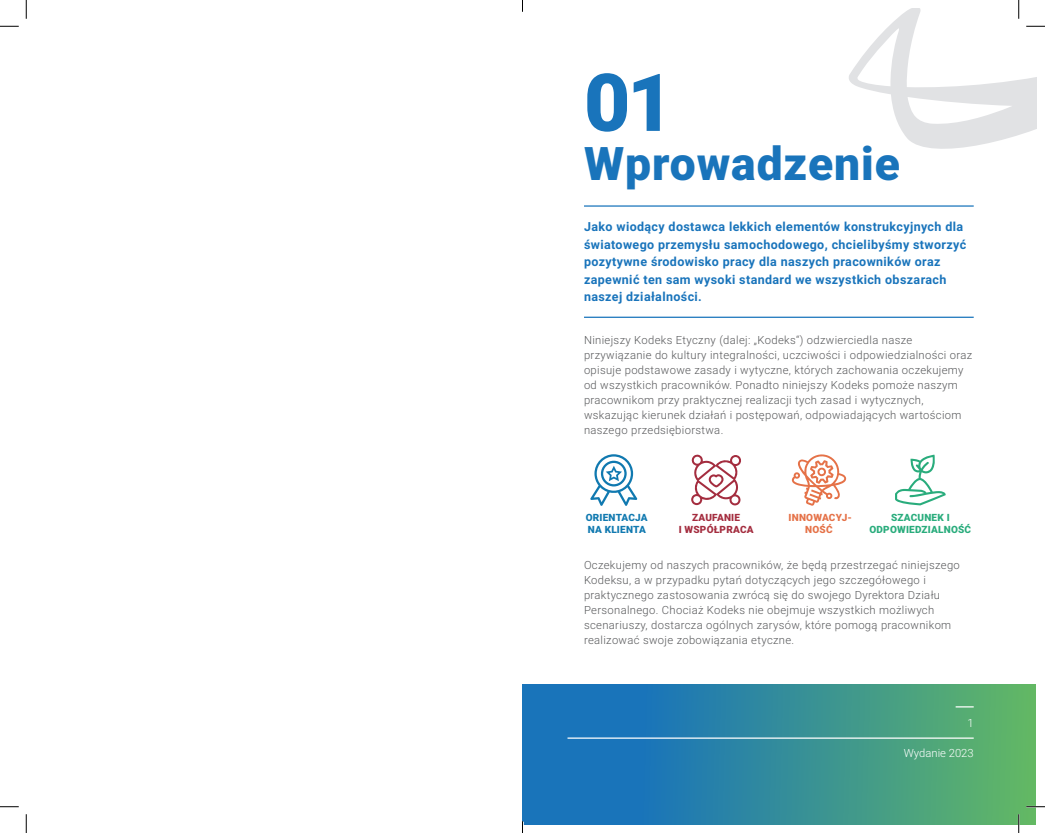
<style>
.page{position:relative;width:1045px;height:833px;background:#fff}
.page>*{position:absolute;margin:0;border:0;box-sizing:border-box;transform-origin:0 0}
.t1{font:900 80px "Roboto";color:#1974bb}
.t2{font:900 46.25px "Roboto";letter-spacing:.02em;color:#1974bb}
.t3{font:700 12.5px/17.5px "Roboto";letter-spacing:.03em;color:#1974bb}
.t4{font:300 11.25px/15px "Roboto";letter-spacing:.03em;color:#57585a}
.t5{font:300 11.25px "Roboto";color:#fff}
.t6{font:900 10px "Roboto";letter-spacing:.02em;color:#29ac7c}
.t7{font:900 10px "Roboto";letter-spacing:.02em;color:#1079b0}
.t8{font:900 10px "Roboto";letter-spacing:.02em;color:#a42d3f}
.t9{font:900 10px "Roboto";letter-spacing:.02em;color:#e57248}
</style>
<div class="page">
<svg style="left:522px;top:684px;width:514px;height:139px;background:#368e99"></svg>
<svg style="left:955px;top:705px;width:18px;height:2px"></svg>
<hr style="left:567px;top:737px;width:406px;height:1px;background:#fff">
<hr style="left:584px;top:316px;width:389px;height:2px;background:#1974bb">
<hr style="left:584px;top:205px;width:389px;height:1px;background:#1974bb">
<svg style="left:590px;top:454px;width:47px;height:51px"></svg>
<svg style="left:791px;top:454px;width:55px;height:51px"></svg>
<svg style="left:895px;top:454px;width:51px;height:51px"></svg>
<svg style="left:691px;top:454px;width:50px;height:51px"></svg>
<svg style="left:0;top:25px;width:19px;height:2px"></svg>
<svg style="left:0;top:806px;width:19px;height:1px"></svg>
<svg style="left:1026px;top:805px;width:19px;height:2px"></svg>
<svg style="left:25px;top:0;width:2px;height:19px"></svg>
<svg style="left:25px;top:814px;width:2px;height:18px"></svg>
<svg style="left:849px;top:0;width:196px;height:149px"></svg>
<svg style="left:1018px;top:813px;width:1px;height:19px"></svg>
<p class="t1" style="left:584px;top:46px;width:91px">01</p>
<p class="t2" style="left:584px;top:131px;width:317px">Wprowadzenie</p>
<p class="t3" style="left:584px;top:217px;width:384px">Jako wiodący dostawca lekkich elementów konstrukcyjnych dla światowego przemysłu samochodowego, chcielibyśmy stworzyć pozytywne środowisko pracy dla naszych pracowników oraz zapewnić ten sam wysoki standard we wszystkich obszarach naszej działalności.</p>
<p class="t4" style="left:584px;top:331px;width:390px">Niniejszy Kodeks Etyczny (dalej: „Kodeks“) odzwierciedla nasze przywiązanie do kultury integralności, uczciwości i odpowiedzialności oraz opisuje podstawowe zasady i wytyczne, których zachowania oczekujemy od wszystkich pracowników. Ponadto niniejszy Kodeks pomoże naszym pracownikom przy praktycznej realizacji tych zasad i wytycznych, wskazując kierunek działań i postępowań, odpowiadających wartościom naszego przedsiębiorstwa.</p>
<p class="t7" style="left:586px;top:509px;width:64px">ORIENTACJA</p>
<p class="t7" style="left:588px;top:522px;width:60px">NA KLIENTA</p>
<p class="t8" style="left:692px;top:509px;width:49px">ZAUFANIE</p>
<p class="t8" style="left:678px;top:522px;width:76px">I WSPÓŁPRACA</p>
<p class="t9" style="left:788px;top:509px;width:65px">INNOWACYJ-</p>
<p class="t9" style="left:805px;top:522px;width:29px">NOŚĆ</p>
<p class="t6" style="left:891px;top:509px;width:60px">SZACUNEK I</p>
<p class="t6" style="left:869px;top:522px;width:103px">ODPOWIEDZIALNOŚĆ</p>
<p class="t4" style="left:584px;top:556px;width:377px">Oczekujemy od naszych pracowników, że będą przestrzegać niniejszego Kodeksu, a w przypadku pytań dotyczących jego szczegółowego i praktycznego zastosowania zwrócą się do swojego Dyrektora Działu Personalnego. Chociaż Kodeks nie obejmuje wszystkich możliwych scenariuszy, dostarcza ogólnych zarysów, które pomogą pracownikom realizować swoje zobowiązania etyczne.</p>
<p class="t5" style="left:967px;top:714px;width:8px">1</p>
<p class="t5" style="left:904px;top:744px;width:71px">Wydanie 2023</p>
</div>
